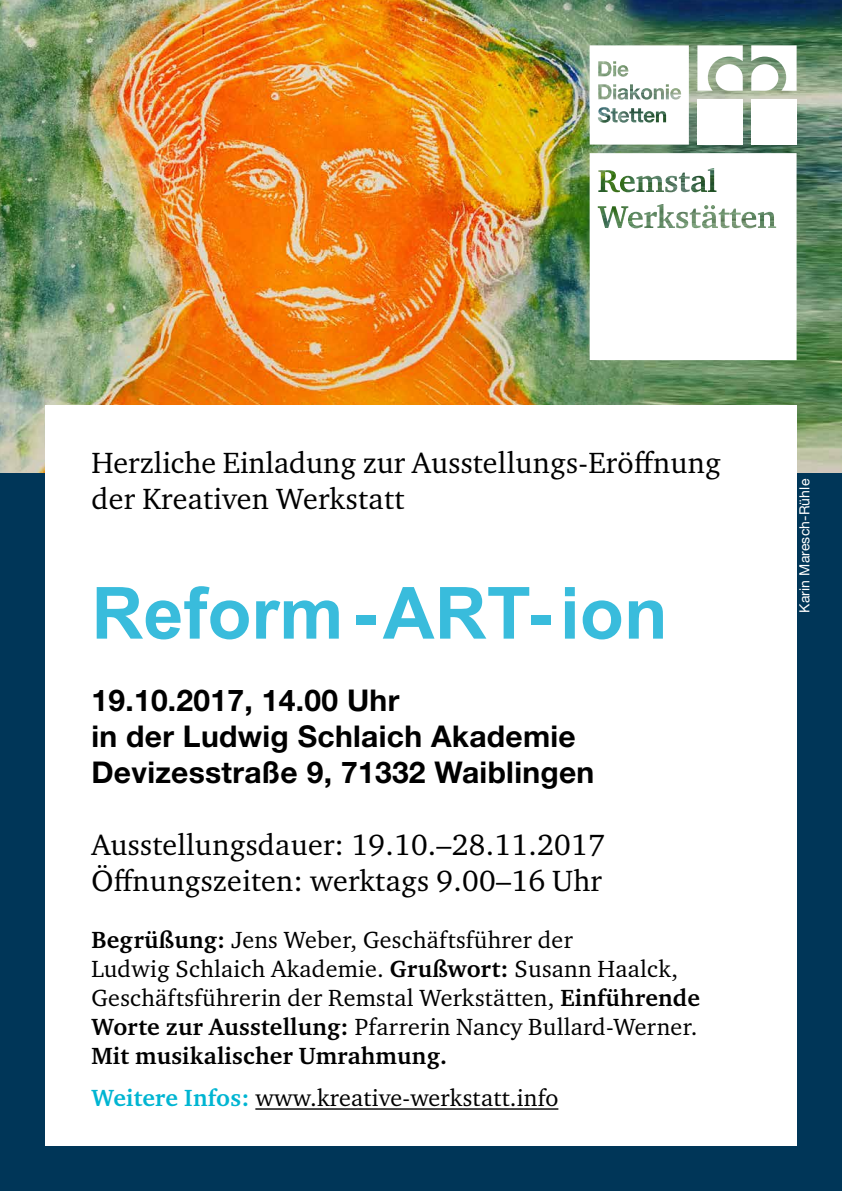
<style>
.page{position:relative;width:842px;height:1191px;background:#fff}
.page>*{position:absolute;margin:0;border:0;box-sizing:border-box;transform-origin:0 0}
.t1{font:700 72px "Arial";color:#39bcdc}
.t2{font:30px/36px "Charter ITC Std";letter-spacing:.01em;color:#000}
.t3{font:700 30px/36px "Helvetica Neue LT Std";letter-spacing:.01em;color:#000}
.t4{font:24px/28.8px "Charter ITC Std";letter-spacing:.01em;color:#000}
.t5{font:14px "Helvetica Neue LT Std";letter-spacing:.01em;color:#fff}
.s1{font-weight:700}
.s2{font-weight:700;color:#00b5d2}
</style>
<div class="page">
<img style="left:0;top:0;width:842px;height:473px">
<div style="left:0;top:473px;width:842px;height:718px;background:#003658"></div>
<div style="left:45px;top:405px;width:752px;height:740px;background:#fff"></div>
<svg style="left:590px;top:45px;width:99px;height:100px"></svg>
<div style="left:751px;top:99px;width:46px;height:46px;background:#fff"></div>
<svg style="left:751px;top:45px;width:46px;height:46px"></svg>
<div style="left:697px;top:99px;width:46px;height:46px;background:#fff"></div>
<svg style="left:697px;top:45px;width:46px;height:46px"></svg>
<svg style="left:590px;top:153px;width:207px;height:207px"></svg>
<svg style="left:624px;top:178px;width:6px;height:4px"></svg>
<hr style="left:255px;top:1108px;width:303px;height:1px;background:#000">
<p class="t2" style="left:91px;top:444px;width:631px">Herzliche Einladung zur Ausstellungs-Eröffnung der Kreativen Werkstatt</p>
<h1 class="t1" style="left:91px;top:566px;width:578px">Reform-ART-ion</h1>
<p class="t3" style="left:91px;top:681px;width:504px">19.10.2017, 14.00 Uhr<br>in der Ludwig Schlaich Akademie<br>Devizesstraße 9, 71332 Waiblingen</p>
<p class="t2" style="left:91px;top:826px;width:515px">Ausstellungsdauer: 19.10.–28.11.2017<br>Öffnungszeiten: werktags 9.00–16 Uhr</p>
<p class="t4" style="left:91px;top:925px;width:610px"><span class="s1">Begrüßung:</span> Jens Weber, Geschäftsführer der<br>Ludwig Schlaich Akademie. <span class="s1">Grußwort:</span> Susann Haalck, Geschäftsführerin der Remstal Werkstätten, <span class="s1">Einführende Worte zur Ausstellung:</span> Pfarrerin Nancy Bullard-Werner.<br><span class="s1">Mit musikalischer Umrahmung.</span></p>
<p class="t4" style="left:91px;top:1083px;width:468px"><span class="s2">Weitere Infos:</span> www.kreative-werkstatt.info</p>
<p class="t5" style="left:796px;top:613px;width:135px;rotate:-90deg">Karin Maresch-Rühle</p>
</div>
